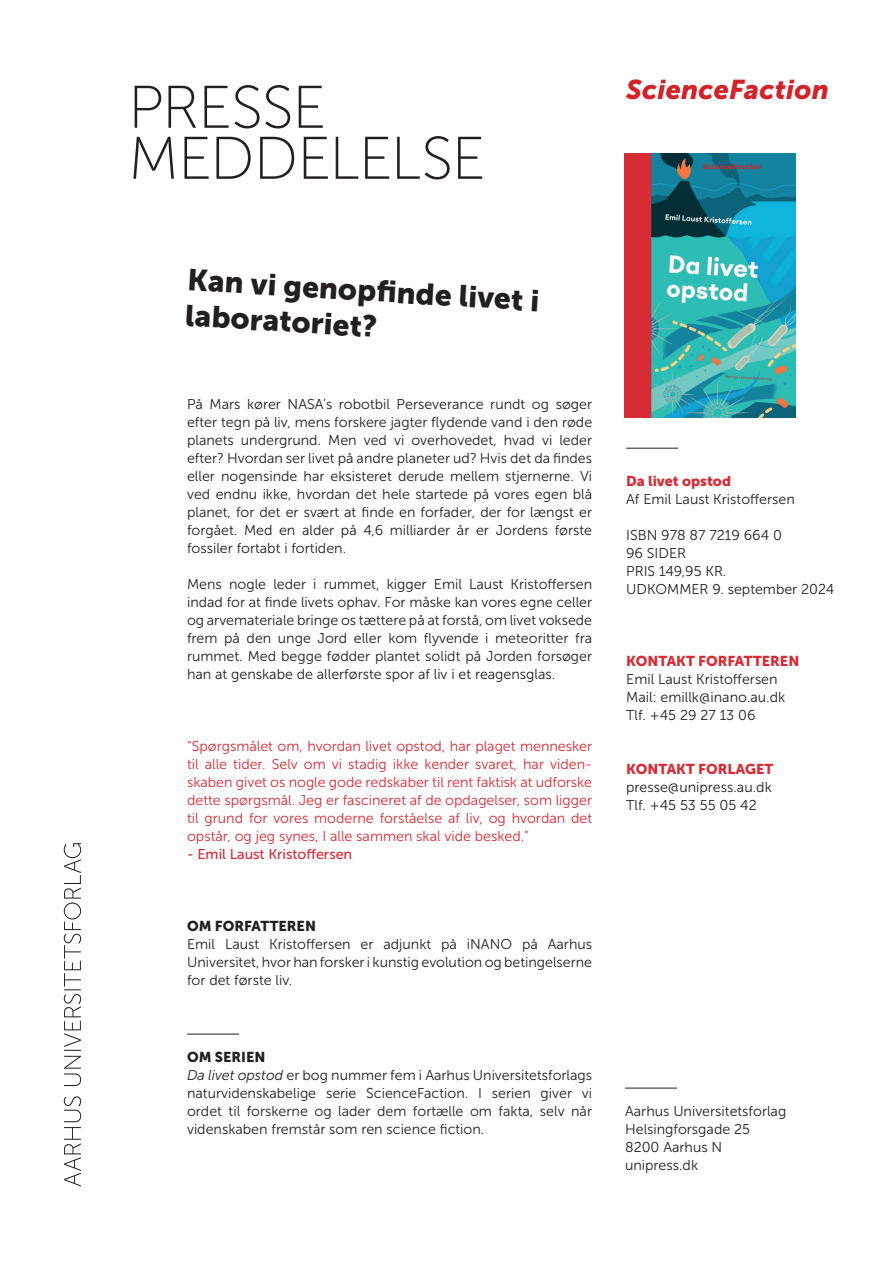
<style>
.page{position:relative;width:893px;height:1263px;background:#fff}
.page>*{position:absolute;margin:0;border:0;box-sizing:border-box;transform-origin:0 0}
.t1{font:30px/36.9px "Museo Sans 900";color:#231f20}
.t2{font:italic 27px "Museo Sans 900";letter-spacing:.01em;color:#d0232a}
.t3{font:14.25px/18px "Museo Sans 300";color:#231f20}
.t4{font:14.25px/18px "Museo Sans 300";color:#d62b35;text-align:justify}
.t5{font:14.25px "Museo Sans 900";color:#d62b35}
.t6{font:14.25px "Museo Sans 500";color:#d62b35}
.t7{font:14.25px "Museo Sans 900";color:#231f20}
.s1{font-style:italic}
</style>
<div class="page">
<svg style="left:133px;top:136px;width:349px;height:43px"></svg>
<svg style="left:135px;top:85px;width:188px;height:43px"></svg>
<svg style="left:64px;top:843px;width:17px;height:343px"></svg>
<img style="left:624px;top:153px;width:171px;height:265px">
<hr style="left:626px;top:448px;width:52px;height:1px;background:#231f20">
<hr style="left:625px;top:1088px;width:52px;height:1px;background:#231f20">
<hr style="left:187px;top:1034px;width:52px;height:1px;background:#231f20">
<h2 class="t2" style="left:626px;top:74px;width:204px">ScienceFaction</h2>
<h1 class="t1" style="left:189px;top:259px;width:354px;rotate:4deg">Kan vi genopfi nde livet i laboratoriet?</h1>
<p class="t3" style="left:187px;top:396px;width:407px;text-align:justify">På Mars kører NASA’s robotbil Perseverance rundt og søger efter tegn på liv, mens forskere jagter flydende vand i den røde planets undergrund. Men ved vi overhovedet, hvad vi leder efter? Hvordan ser livet på andre planeter ud? Hvis det da findes eller nogensinde har eksisteret derude mellem stjernerne. Vi ved endnu ikke, hvordan det hele startede på vores egen blå planet, for det er svært at finde en forfader, der for længst er forgået. Med en alder på 4,6 milliarder år er Jordens første fossiler fortabt i fortiden.</p>
<p class="t3" style="left:187px;top:575px;width:407px;text-align:justify">Mens nogle leder i rummet, kigger Emil Laust Kristoffersen indad for at finde livets ophav. For måske kan vores egne celler og arvemateriale bringe os tættere på at forstå, om livet voksede frem på den unge Jord eller kom flyvende i meteoritter fra rummet. Med begge fødder plantet solidt på Jorden forsøger han at genskabe de allerførste spor af liv i et reagensglas.</p>
<p class="t4" style="left:187px;top:737px;width:407px">“Spørgsmålet om, hvordan livet opstod, har plaget mennesker til alle tider. Selv om vi stadig ikke kender svaret, har viden&shy;skaben givet os nogle gode redskaber til rent faktisk at udforske dette spørgsmål. Jeg er fascineret af de opdagelser, som ligger til grund for vores moderne forståelse af liv, og hvordan det opstår, og jeg synes, I alle sammen skal vide besked.”</p>
<p class="t6" style="left:187px;top:847px;width:167px">- Emil Laust Kristoffersen</p>
<p class="t7" style="left:187px;top:918px;width:130px">OM FORFATTEREN</p>
<p class="t3" style="left:187px;top:935px;width:407px;text-align:justify">Emil Laust Kristoffersen er adjunkt på iNANO på Aarhus Universitet, hvor han forsker i kunstig evolution og betingelserne for det første liv.</p>
<p class="t7" style="left:187px;top:1049px;width:80px">OM SERIEN</p>
<p class="t3" style="left:187px;top:1066px;width:407px;text-align:justify"><span class="s1">Da livet opstod</span> er bog nummer fem i Aarhus Universitetsforlags naturvidenskabelige serie ScienceFaction. I serien giver vi ordet til forskerne og lader dem fortælle om fakta, selv når videnskaben fremstår som ren science fiction.</p>
<p class="t5" style="left:626px;top:473px;width:106px">Da livet opstod</p>
<p class="t3" style="left:626px;top:490px;width:170px">Af Emil Laust Kristoffersen</p>
<p class="t3" style="left:626px;top:526px;width:210px">ISBN 978 87 7219 664 0<br>96 SIDER<br>PRIS 149,95 KR.<br>UDKOMMER 9. september 2024</p>
<p class="t5" style="left:626px;top:653px;width:175px">KONTAKT FORFATTEREN</p>
<p class="t3" style="left:626px;top:670px;width:161px">Emil Laust Kristoffersen<br>Mail: emillk@inano.au.dk<br>Tlf. +45 29 27 13 06</p>
<p class="t5" style="left:626px;top:761px;width:149px">KONTAKT FORLAGET</p>
<p class="t3" style="left:626px;top:778px;width:147px">presse@unipress.au.dk<br>Tlf. +45 53 55 05 42</p>
<p class="t3" style="left:625px;top:1102px;width:163px">Aarhus Universitetsforlag<br>Helsingforsgade 25<br>8200 Aarhus N unipress.dk</p>
</div>
